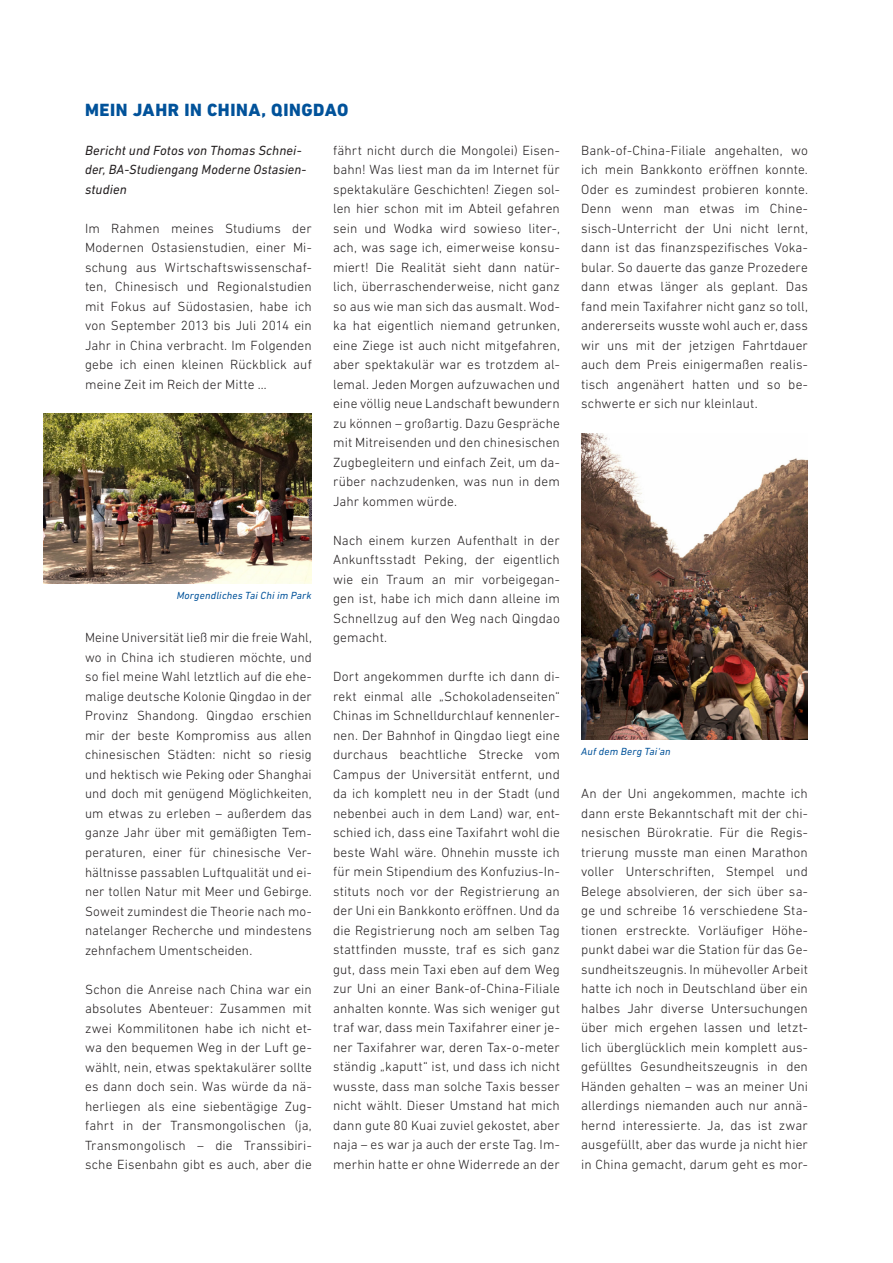
<style>
.page{position:relative;width:893px;height:1263px;background:#fff}
.page>*{position:absolute;margin:0;border:0;box-sizing:border-box;transform-origin:0 0}
.t1{font:800 18px "DIN Next LT Pro";letter-spacing:.035em;color:#01529a}
.t2{font:300 13.5px/19.5px "DIN Next LT Pro";letter-spacing:.01em;color:#231f20;text-align:justify}
.t3{font:italic 13.5px/19.5px "DIN Next LT Pro";letter-spacing:.01em;color:#231f20}
.t4{font:italic 10.5px "DIN Next LT Pro";letter-spacing:.015em;color:#01529a}
</style>
<div class="page">
<img style="left:43px;top:414px;width:269px;height:170px">
<img style="left:581px;top:433px;width:227px;height:307px">
<h1 class="t1" style="left:85px;top:100px;width:265px">MEIN JAHR IN CHINA, QINGDAO</h1>
<p class="t3" style="left:85px;top:140px;width:223px">Bericht und Fotos von Thomas Schnei&shy;der, BA-Studiengang Moderne Ostasien&shy;studien</p>
<p class="t2" style="left:85px;top:218px;width:228px">Im Rahmen meines Studiums der Modernen Ostasienstudien, einer Mi&shy;schung aus Wirtschaftswissenschaf&shy;ten, Chinesisch und Regionalstudien mit Fokus auf Südostasien, habe ich von September 2013 bis Juli 2014 ein Jahr in China verbracht. Im Folgenden gebe ich einen kleinen Rückblick auf meine Zeit im Reich der Mitte …</p>
<p class="t2" style="left:333px;top:140px;width:228px">fährt nicht durch die Mongolei) Eisen&shy;bahn! Was liest man da im Internet für spektakuläre Geschichten! Ziegen sol&shy;len hier schon mit im Abteil gefahren sein und Wodka wird sowieso liter-, ach, was sage ich, eimerweise konsu&shy;miert! Die Realität sieht dann natür&shy;lich, überraschenderweise, nicht ganz so aus wie man sich das ausmalt. Wod&shy;ka hat eigentlich niemand getrunken, eine Ziege ist auch nicht mitgefahren, aber spektakulär war es trotzdem al&shy;lemal. Jeden Morgen aufzuwachen und eine völlig neue Landschaft bewundern zu können – großartig. Dazu Gespräche mit Mitreisenden und den chinesischen Zugbegleitern und einfach Zeit, um da&shy;rüber nachzudenken, was nun in dem Jahr kommen würde.</p>
<p class="t2" style="left:333px;top:530px;width:228px">Nach einem kurzen Aufenthalt in der Ankunftsstadt Peking, der eigentlich wie ein Traum an mir vorbeigegan&shy;gen ist, habe ich mich dann alleine im Schnellzug auf den Weg nach Qingdao gemacht.</p>
<p class="t2" style="left:333px;top:667px;width:228px">Dort angekommen durfte ich dann di&shy;rekt einmal alle „Schokoladenseiten“ Chinas im Schnelldurchlauf kennenler&shy;nen. Der Bahnhof in Qingdao liegt eine durchaus beachtliche Strecke vom Campus der Universität entfernt, und da ich komplett neu in der Stadt (und nebenbei auch in dem Land) war, ent&shy;schied ich, dass eine Taxifahrt wohl die beste Wahl wäre. Ohnehin musste ich für mein Stipendium des Konfuzius-In&shy;stituts noch vor der Registrierung an der Uni ein Bankkonto eröffnen. Und da die Registrierung noch am selben Tag stattfinden musste, traf es sich ganz gut, dass mein Taxi eben auf dem Weg zur Uni an einer Bank-of-China-Filiale anhalten konnte. Was sich weniger gut traf war, dass mein Taxifahrer einer je&shy;ner Taxifahrer war, deren Tax-o-meter ständig „kaputt“ ist, und dass ich nicht wusste, dass man solche Taxis besser nicht wählt. Dieser Umstand hat mich dann gute 80 Kuai zuviel gekostet, aber naja – es war ja auch der erste Tag. Im&shy;merhin hatte er ohne Widerrede an der</p>
<p class="t4" style="left:177px;top:589px;width:137px">Morgendliches Tai Chi im Park</p>
<p class="t2" style="left:85px;top:628px;width:228px">Meine Universität ließ mir die freie Wahl, wo in China ich studieren möchte, und so fiel meine Wahl letztlich auf die ehe&shy;malige deutsche Kolonie Qingdao in der Provinz Shandong. Qingdao erschien mir der beste Kompromiss aus allen chinesischen Städten: nicht so riesig und hektisch wie Peking oder Shanghai und doch mit genügend Möglichkeiten, um etwas zu erleben – außerdem das ganze Jahr über mit gemäßigten Tem&shy;peraturen, einer für chinesische Ver&shy;hältnisse passablen Luftqualität und ei&shy;ner tollen Natur mit Meer und Gebirge.<br>Soweit zumindest die Theorie nach mo&shy;natelanger Recherche und mindestens zehnfachem Umentscheiden.</p>
<p class="t2" style="left:85px;top:979px;width:228px">Schon die Anreise nach China war ein absolutes Abenteuer: Zusammen mit zwei Kommilitonen habe ich nicht et&shy;wa den bequemen Weg in der Luft ge&shy;wählt, nein, etwas spektakulärer sollte es dann doch sein. Was würde da nä&shy;herliegen als eine siebentägige Zug&shy;fahrt in der Transmongolischen (ja, Transmongolisch – die Transsibiri&shy;sche Eisenbahn gibt es auch, aber die</p>
<p class="t2" style="left:581px;top:140px;width:228px">Bank-of-China-Filiale angehalten, wo ich mein Bankkonto eröffnen konnte.<br>Oder es zumindest probieren konnte.<br>Denn wenn man etwas im Chine&shy;sisch-Unterricht der Uni nicht lernt, dann ist das finanzspezifisches Voka&shy;bular. So dauerte das ganze Prozedere dann etwas länger als geplant. Das fand mein Taxifahrer nicht ganz so toll, andererseits wusste wohl auch er, dass wir uns mit der jetzigen Fahrtdauer auch dem Preis einigermaßen realis&shy;tisch angenähert hatten und so be&shy;schwerte er sich nur kleinlaut.</p>
<p class="t4" style="left:581px;top:745px;width:91px">Auf dem Berg Tai‘an</p>
<p class="t2" style="left:581px;top:784px;width:228px">An der Uni angekommen, machte ich dann erste Bekanntschaft mit der chi&shy;nesischen Bürokratie. Für die Regis&shy;trierung musste man einen Marathon voller Unterschriften, Stempel und Belege absolvieren, der sich über sa&shy;ge und schreibe 16 verschiedene Sta&shy;tionen erstreckte. Vorläufiger Höhe&shy;punkt dabei war die Station für das Ge&shy;sundheitszeugnis. In mühevoller Arbeit hatte ich noch in Deutschland über ein halbes Jahr diverse Untersuchungen über mich ergehen lassen und letzt&shy;lich überglücklich mein komplett aus&shy;gefülltes Gesundheitszeugnis in den Händen gehalten – was an meiner Uni allerdings niemanden auch nur annä&shy;hernd interessierte. Ja, das ist zwar ausgefüllt, aber das wurde ja nicht hier in China gemacht, darum geht es mor-</p>
</div>
